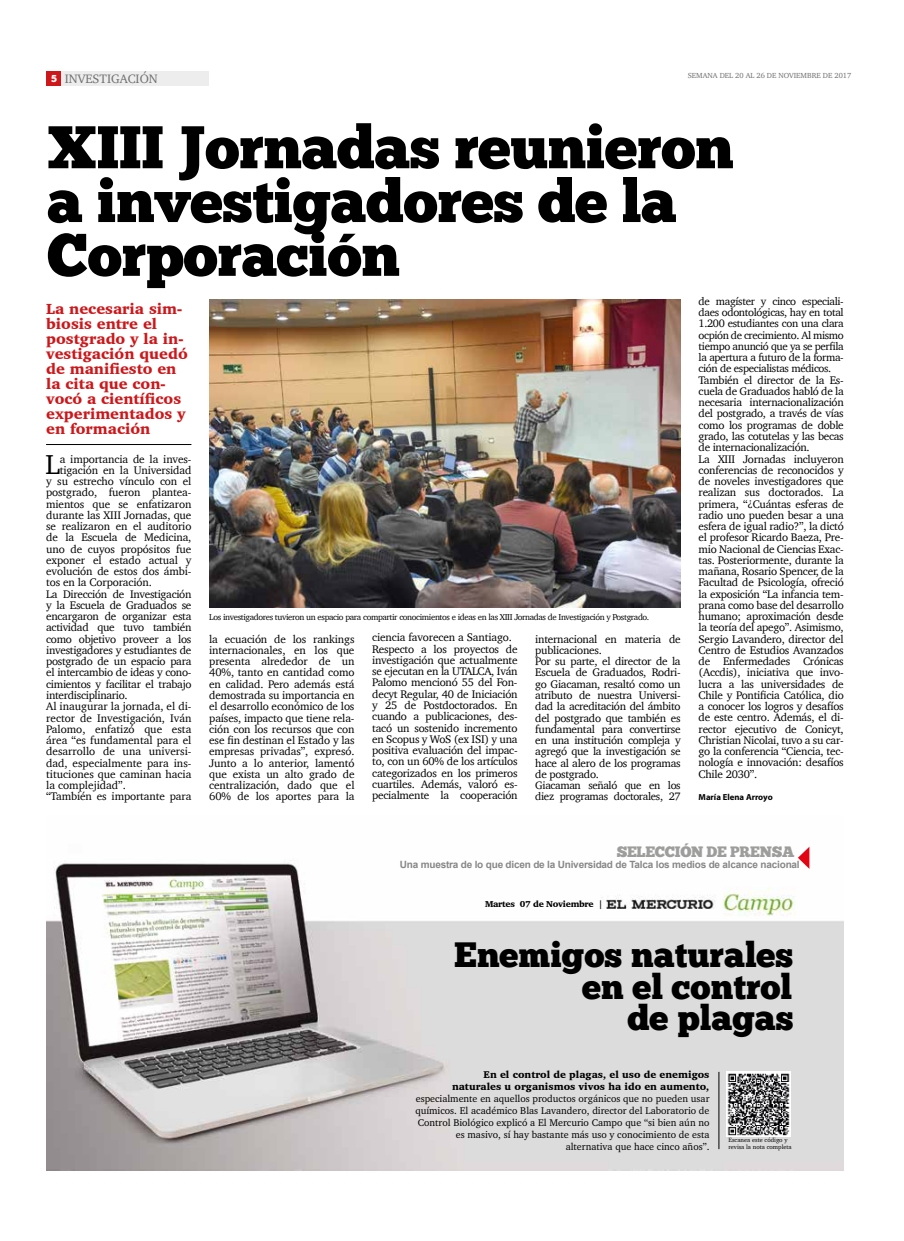
<style>
.page{position:relative;width:904px;height:1241px;background:#fff}
.page>*{position:absolute;margin:0;border:0;box-sizing:border-box;transform-origin:0 0}
.t1{font:60px/53.8px "Chunk Five Ex";letter-spacing:-.01em;color:#000}
.t2{font:35px/31.2px "Chunk Five Ex";color:#000;text-align:right}
.t3{font:28px "Charter";color:#000}
.t4{font:900 15px/15px "Charter";color:#cd171a}
.t5{font:15px "Chunk Five Ex";letter-spacing:-.02em;color:#9d9d9c}
.t6{font:12.5px "Charter";color:#706f6f}
.t7{font:11.25px/11.2px "Charter";letter-spacing:-.02em;color:#000}
.t8{font:11.25px "Charter";color:#000}
.t9{font:11px/11.2px "Charter";letter-spacing:-.03em;color:#000}
.t10{font:10px/12px "Charter";color:#000;text-align:right}
.t11{font:900 10px/12px "Charter";color:#000;text-align:right}
.t12{font:700 10px "Arial";letter-spacing:-.02em;color:#878787}
.t13{font:8.75px "Charter";letter-spacing:-.04em;color:#000}
.t14{font:900 8.75px "Charter";letter-spacing:-.03em;color:#010102}
.t15{font:700 8.75px "Myriad Pro";color:#000}
.t16{font:7.5px "Charter";color:#706f6f}
.t17{font:6.25px/6.2px "Charter";color:#000}
.s1{font-family:"Chunk Five Ex";font-size:10px;color:#fff}
</style>
<div class="page">
<div style="left:46px;top:71px;width:15px;height:15px;background:#cd171a"></div>
<div style="left:62px;top:71px;width:147px;height:15px;background:#ededed"></div>
<hr style="left:46px;top:444px;width:145px;height:1px;background:#000">
<img style="left:209px;top:299px;width:471px;height:308px">
<img style="left:46px;top:846px;width:797px;height:323px">
<hr style="left:718px;top:1071px;width:1px;height:77px;background:#000">
<svg style="left:798px;top:846px;width:11px;height:22px"></svg>
<img style="left:726px;top:1071px;width:64px;height:64px">
<p class="t6" style="left:51px;top:68px;width:108px"><span class="s1">5</span> INVESTIGACIÓN</p>
<p class="t16" style="left:687px;top:69px;width:165px">SEMANA DEL 20 AL 26 DE NOVIEMBRE DE 2017</p>
<h1 class="t1" style="left:47px;top:119px;width:688px">XIII Jornadas reunieron a investigadores de la<br>Corporación</h1>
<h3 class="t4" style="left:46px;top:301px;width:143px">La necesaria sim&shy;biosis entre el postgrado y la in&shy;vestigación quedó de manifiesto en la cita que con&shy;vocó a científicos experimentados y en formación</h3>
<p class="t9" style="left:698px;top:295px;width:147px;text-align:justify">de magíster y cinco especiali&shy;daes odontológicas, hay en total 1.200 estudiantes con una clara ocpión de crecimiento. Al mismo tiempo anunció que ya se perfila la apertura a futuro de la forma&shy;ción de especialistas médicos.</p>
<p class="t7" style="left:698px;top:374px;width:147px">También el director de la Es&shy;cuela de Graduados habló de la necesaria internacionalización del postgrado, a través de vías como los programas de doble grado, las cotutelas y las becas de internacionalización.<br>La XIII Jornadas incluyeron conferencias de reconocidos y de noveles investigadores que realizan sus doctorados. La primera, “¿Cuántas esferas de radio uno pueden besar a una esfera de igual radio?”, la dictó el profesor Ricardo Baeza, Pre&shy;mio Nacional de Ciencias Exac&shy;tas. Posteriormente, durante la mañana, Rosario Spencer, de la<br>Facultad de Psicología, ofreció la exposición “La infancia tem&shy;prana como base del desarrollo humano; aproximación desde la teoría del apego”. Asimismo,<br>Sergio Lavandero, director del<br>Centro de Estudios Avanzados de Enfermedades Crónicas (Accdis), iniciativa que invo&shy;lucra a las universidades de<br>Chile y Pontificia Católica, dio a conocer los logros y desafíos de este centro. Además, el di&shy;rector ejecutivo de Conicyt,<br>Christian Nicolai, tuvo a su car&shy;go la conferencia “Ciencia, tec&shy;nología e innovación: desafíos<br>Chile 2030”.</p>
<p class="t15" style="left:698px;top:790px;width:76px">María Elena Arroyo</p>
<h3 class="t3" style="left:45px;top:440px;width:16px">L</h3>
<p class="t7" style="left:60px;top:453px;width:133px">a importancia de la inves-</p>
<p class="t7" style="left:60px;top:464px;width:133px">tigación en la Universidad</p>
<p class="t7" style="left:46px;top:475px;width:147px">y su estrecho vínculo con el</p>
<p class="t7" style="left:46px;top:486px;width:147px">postgrado, fueron plantea-</p>
<p class="t7" style="left:46px;top:498px;width:147px">mientos que se enfatizaron</p>
<p class="t7" style="left:46px;top:509px;width:147px">durante las XIII Jornadas, que</p>
<p class="t7" style="left:46px;top:520px;width:147px">se realizaron en el auditorio</p>
<p class="t7" style="left:46px;top:531px;width:147px">de la Escuela de Medicina,</p>
<p class="t7" style="left:46px;top:543px;width:147px">uno de cuyos propósitos fue</p>
<p class="t7" style="left:46px;top:554px;width:147px">exponer el estado actual y</p>
<p class="t7" style="left:46px;top:565px;width:147px">evolución de estos dos ámbi-</p>
<p class="t7" style="left:46px;top:576px;width:107px">tos en la Corporación.</p>
<p class="t7" style="left:46px;top:588px;width:147px">La Dirección de Investigación</p>
<p class="t7" style="left:46px;top:599px;width:147px">y la Escuela de Graduados se</p>
<p class="t7" style="left:46px;top:610px;width:147px">encargaron de organizar esta</p>
<p class="t7" style="left:46px;top:621px;width:147px">actividad que tuvo también</p>
<p class="t7" style="left:46px;top:633px;width:147px">como objetivo proveer a los</p>
<p class="t7" style="left:46px;top:644px;width:147px">investigadores y estudiantes de</p>
<p class="t7" style="left:46px;top:655px;width:147px">postgrado de un espacio para</p>
<p class="t7" style="left:46px;top:666px;width:147px">el intercambio de ideas y cono-</p>
<p class="t7" style="left:46px;top:678px;width:147px">cimientos y facilitar el trabajo</p>
<p class="t7" style="left:46px;top:689px;width:83px">interdisciplinario.</p>
<p class="t8" style="left:46px;top:696px;width:147px">Al inaugurar la jornada, el di-</p>
<p class="t8" style="left:46px;top:707px;width:147px">rector de Investigación, Iván</p>
<p class="t8" style="left:46px;top:719px;width:147px">Palomo, enfatizó que esta</p>
<p class="t8" style="left:46px;top:730px;width:147px">área “es fundamental para el</p>
<p class="t8" style="left:46px;top:741px;width:147px">desarrollo de una universi-</p>
<p class="t8" style="left:46px;top:752px;width:147px">dad, especialmente para ins-</p>
<p class="t8" style="left:46px;top:764px;width:147px">tituciones que caminan hacia</p>
<p class="t8" style="left:46px;top:775px;width:81px">la complejidad”.</p>
<p class="t7" style="left:46px;top:790px;width:147px">“También es importante para</p>
<p class="t13" style="left:209px;top:609px;width:441px">Los investigadores tuvieron un espacio para compartir conocimientos e ideas en las XIII Jornadas de Investigación y Postgrado.</p>
<p class="t7" style="left:209px;top:633px;width:147px;text-align:justify">la ecuación de los rankings internacionales, en los que presenta alrededor de un 40%, tanto en cantidad como en calidad. Pero además está demostrada su importancia en el desarrollo económico de los países, impacto que tiene rela&shy;ción con los recursos que con ese fin destinan el Estado y las empresas privadas”, expresó.<br>Junto a lo anterior, lamentó que exista un alto grado de centralización, dado que el 60% de los aportes para la</p>
<p class="t7" style="left:372px;top:631px;width:147px">ciencia favorecen a Santiago.<br>Respecto a los proyectos de investigación que actualmente se ejecutan en la UTALCA, Iván<br>Palomo mencionó 55 del Fon&shy;decyt Regular, 40 de Iniciación y 25 de Postdoctorados. En cuando a publicaciones, des&shy;tacó un sostenido incremento en Scopus y WoS (ex ISI) y una positiva evaluación del impac&shy;to, con un 60% de los artículos categorizados en los primeros cuartiles. Además, valoró es&shy;pecialmente la cooperación</p>
<p class="t7" style="left:535px;top:633px;width:147px">internacional en materia de publicaciones.<br>Por su parte, el director de la<br>Escuela de Graduados, Rodri&shy;go Giacaman, resaltó como un atributo de nuestra Universi&shy;dad la acreditación del ámbito del postgrado que también es fundamental para convertirse en una institución compleja y agregó que la investigación se hace al alero de los programas de postgrado.</p>
<p class="t9" style="left:535px;top:779px;width:147px">Giacaman señaló que en los diez programas doctorales, 27</p>
<h3 class="t5" style="left:616px;top:840px;width:179px">SELECCIÓN DE PRENSA</h3>
<p class="t12" style="left:400px;top:858px;width:401px">Una muestra de lo que dicen de la Universidad de Talca los medios de alcance nacional</p>
<p class="t14" style="left:485px;top:898px;width:119px">Martes 07 de Noviembre |</p>
<h2 class="t2" style="left:454px;top:938px;width:341px">Enemigos naturales en el control<br>de plagas</h2>
<p class="t11" style="left:452px;top:1068px;width:259px">En el control de plagas, el uso de enemigos naturales u organismos vivos ha ido en aumento,</p>
<p class="t10" style="left:415px;top:1092px;width:295px">especialmente en aquellos productos orgánicos que no pueden usar químicos. El académico Blas Lavandero, director del Laboratorio de Control Biológico explicó a El Mercurio Campo que “si bien aún no es masivo, sí hay bastante más uso y conocimiento de esta alternativa que hace cinco años”.</p>
<p class="t17" style="left:728px;top:1136px;width:65px">Escanea este código y revisa la nota completa</p>
</div>
